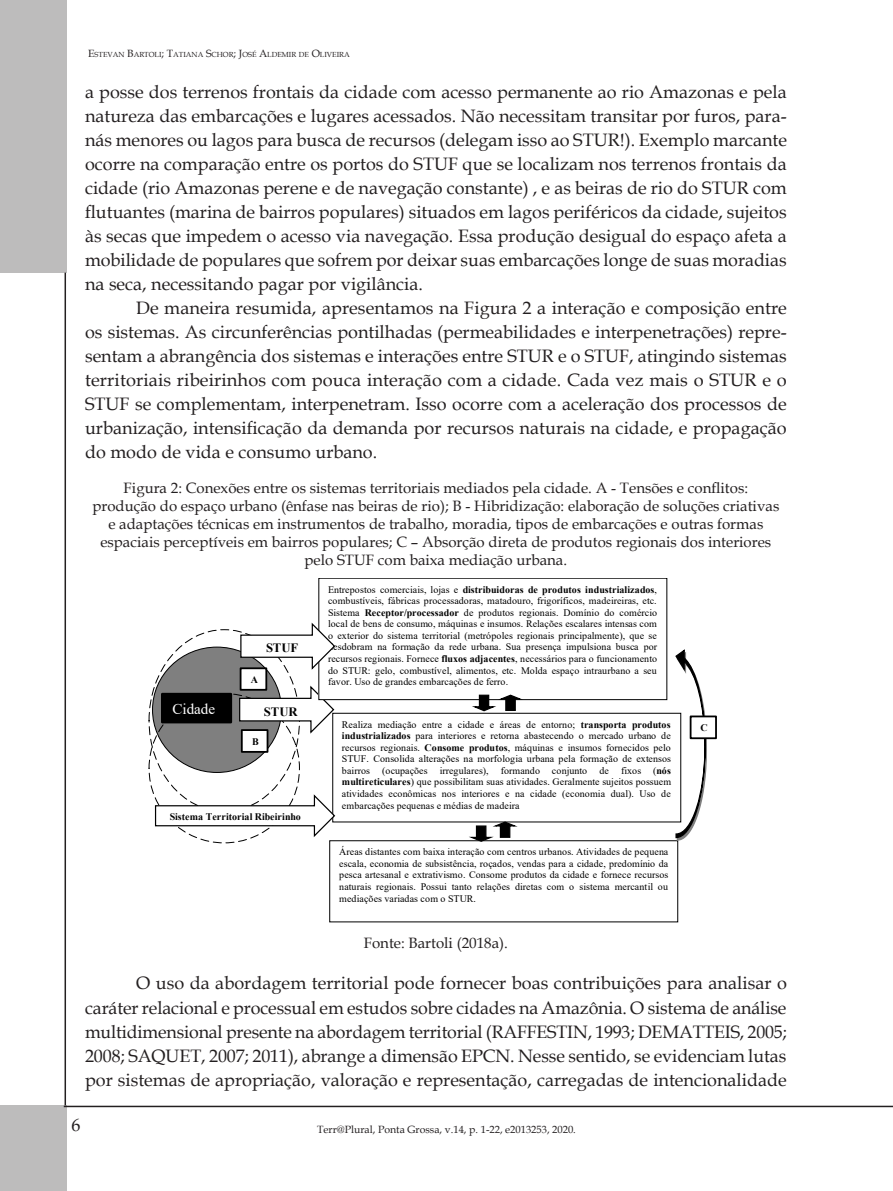
<style>
.page{position:relative;width:893px;height:1191px;background:#fff}
.page>*{position:absolute;margin:0;border:0;box-sizing:border-box;transform-origin:0 0}
.t1{font:18px/24px "Book Antiqua";color:#231f20;text-align:justify}
.t2{font:15.15px "Times New Roman";color:#fff}
.t3{font:15px/18px "Book Antiqua";color:#231f20;text-align:center}
.t4{font:700 12.75px "Times New Roman";letter-spacing:-.01em;color:#000}
.t5{font:10.5px "Book Antiqua";color:#231f20}
.t6{font:10.05px/11.6px "Times New Roman";letter-spacing:.01em;color:#000;text-align:justify}
.t7{font:700 10.05px "Times New Roman";letter-spacing:.005em;color:#000}
.t8{font:7.35px "Book Antiqua";color:#231f20}
.s1{font-size:10.5px}
.s2{font-weight:700}
</style>
<div class="page">
<hr style="left:65px;top:273px;width:1px;height:832px;background:#231f20">
<hr style="left:64px;top:1105px;width:829px;height:2px;background:#231f20">
<div style="left:0;top:1105px;width:67px;height:86px;background:#bdbcbc"></div>
<div style="left:0;top:0;width:67px;height:273px;background:#bdbcbc"></div>
<div style="left:332px;top:713px;width:349px;height:109px;border:1px solid #000"></div>
<div style="left:153px;top:647px;width:128px;height:125px;background:#7f7f7f;border-radius:50%"></div>
<svg style="left:238px;top:684px;width:97px;height:51px"></svg>
<svg style="left:154px;top:793px;width:182px;height:45px"></svg>
<div style="left:319px;top:578px;width:348px;height:121px;background:#fff"></div>
<div style="left:318px;top:578px;width:349px;height:122px;border:1px solid #000"></div>
<svg style="left:674px;top:649px;width:33px;height:191px"></svg>
<svg style="left:473px;top:694px;width:48px;height:18px"></svg>
<svg style="left:470px;top:821px;width:46px;height:21px"></svg>
<svg style="left:240px;top:621px;width:96px;height:50px"></svg>
<div style="left:162px;top:694px;width:69px;height:28px;background:#000"></div>
<div style="left:161px;top:693px;width:71px;height:30px;border:2px solid #000"></div>
<div style="left:241px;top:668px;width:25px;height:22px;background:#fff"></div>
<div style="left:240px;top:667px;width:27px;height:23px;border:2px solid #000"></div>
<div style="left:242px;top:730px;width:26px;height:22px;background:#fff"></div>
<div style="left:241px;top:729px;width:27px;height:24px;border:2px solid #000"></div>
<div style="left:691px;top:716px;width:25px;height:22px;background:#fff"></div>
<div style="left:690px;top:715px;width:27px;height:24px;border:2px solid #000"></div>
<p class="t8" style="left:88px;top:49px;width:263px"><span class="s1">E</span>STEVAN <span class="s1">B</span>ARTOLI<span class="s1">; T</span>ATIANA <span class="s1">S</span>CHOR<span class="s1">; J</span>OSÉ <span class="s1">A</span>LDEMIR DE <span class="s1">O</span>LIVEIRA</p>
<p class="t1" style="left:85px;top:80px;width:703px">a posse dos terrenos frontais da cidade com acesso permanente ao rio Amazonas e pela natureza das embarcações e lugares acessados. Não necessitam transitar por furos, para&shy;nás menores ou lagos para busca de recursos (delegam isso ao STUR!). Exemplo marcante ocorre na comparação entre os portos do STUF que se localizam nos terrenos frontais da cidade (rio Amazonas perene e de navegação constante) , e as beiras de rio do STUR com flutuantes (marina de bairros populares) situados em lagos periféricos da cidade, sujeitos às secas que impedem o acesso via navegação. Essa produção desigual do espaço afeta a mobilidade de populares que sofrem por deixar suas embarcações longe de suas moradias na seca, necessitando pagar por vigilância.</p>
<p class="t1" style="left:85px;top:296px;width:703px;text-indent:51px">De maneira resumida, apresentamos na Figura 2 a interação e composição entre os sistemas. As circunferências pontilhadas (permeabilidades e interpenetrações) repre&shy;sentam a abrangência dos sistemas e interações entre STUR e o STUF, atingindo sistemas territoriais ribeirinhos com pouca interação com a cidade. Cada vez mais o STUR e o STUF se complementam, interpenetram. Isso ocorre com a aceleração dos processos de urbanização, intensificação da demanda por recursos naturais na cidade, e propagação do modo de vida e consumo urbano.</p>
<p class="t3" style="left:92px;top:479px;width:688px">Figura 2: Conexões entre os sistemas territoriais mediados pela cidade. A - Tensões e conflitos: produção do espaço urbano (ênfase nas beiras de rio); B - Hibridização: elaboração de soluções criativas e adaptações técnicas em instrumentos de trabalho, moradia, tipos de embarcações e outras formas espaciais perceptíveis em bairros populares; C – Absorção direta de produtos regionais dos interiores pelo STUF com baixa mediação urbana.</p>
<p class="t2" style="left:172px;top:698px;width:44px">Cidade</p>
<p class="t4" style="left:266px;top:639px;width:34px">STUF</p>
<p class="t7" style="left:251px;top:672px;width:9px">A</p>
<p class="t4" style="left:264px;top:702px;width:35px">STUR</p>
<p class="t7" style="left:252px;top:734px;width:8px">B</p>
<p class="t7" style="left:170px;top:809px;width:133px">Sistema Territorial Ribeirinho</p>
<p class="t6" style="left:328px;top:583px;width:331px">Entrepostos comerciais, lojas e <span class="s2">distribuidoras de produtos industrializados</span>, combustíveis, fábricas processadoras, matadouro, frigoríficos, madeireiras, etc.<br>Sistema <span class="s2">Receptor/processador</span> de produtos regionais. Domínio do comércio local de bens de consumo, máquinas e insumos. Relações escalares intensas com o exterior do sistema territorial (metrópoles regionais principalmente), que se desdobram na formação da rede urbana. Sua presença impulsiona busca por recursos regionais. Fornece <span class="s2">fluxos adjacentes</span>, necessários para o funcionamento do STUR: gelo, combustível, alimentos, etc. Molda espaço intraurbano a seu favor. Uso de grandes embarcações de ferro.</p>
<p class="t6" style="left:342px;top:718px;width:331px">Realiza mediação entre a cidade e áreas de entorno; <span class="s2">transporta produtos industrializados</span> para interiores e retorna abastecendo o mercado urbano de recursos regionais. <span class="s2">Consome produtos</span>, máquinas e insumos fornecidos pelo STUF. Consolida alterações na morfologia urbana pela formação de extensos bairros (ocupações irregulares), formando conjunto de fixos (<span class="s2">nós multireticulares</span>) que possibilitam suas atividades. Geralmente sujeitos possuem atividades econômicas nos interiores e na cidade (economia dual). Uso de embarcações pequenas e médias de madeira</p>
<p class="t6" style="left:339px;top:845px;width:331px">Áreas distantes com baixa interação com centros urbanos. Atividades de pequena escala, economia de subsistência, roçados, vendas para a cidade, predomínio da pesca artesanal e extrativismo. Consome produtos da cidade e fornece recursos naturais regionais. Possui tanto relações diretas com o sistema mercantil ou mediações variadas com o STUR.</p>
<p class="t7" style="left:701px;top:720px;width:9px">C</p>
<p class="t3" style="left:364px;top:934px;width:146px">Fonte: Bartoli (2018a).</p>
<p class="t1" style="left:85px;top:971px;width:703px;text-indent:51px">O uso da abordagem territorial pode fornecer boas contribuições para analisar o caráter relacional e processual em estudos sobre cidades na Amazônia. O sistema de análise multidimensional presente na abordagem territorial (RAFFESTIN, 1993; DEMATTEIS, 2005; 2008; SAQUET, 2007; 2011), abrange a dimensão EPCN. Nesse sentido, se evidenciam lutas por sistemas de apropriação, valoração e representação, carregadas de intencionalidade</p>
<p class="t1" style="left:72px;top:1112px;width:10px">6</p>
<p class="t5" style="left:317px;top:1121px;width:260px">Terr@Plural, Ponta Grossa, v.14, p. 1-22, e2013253, 2020.</p>
</div>
